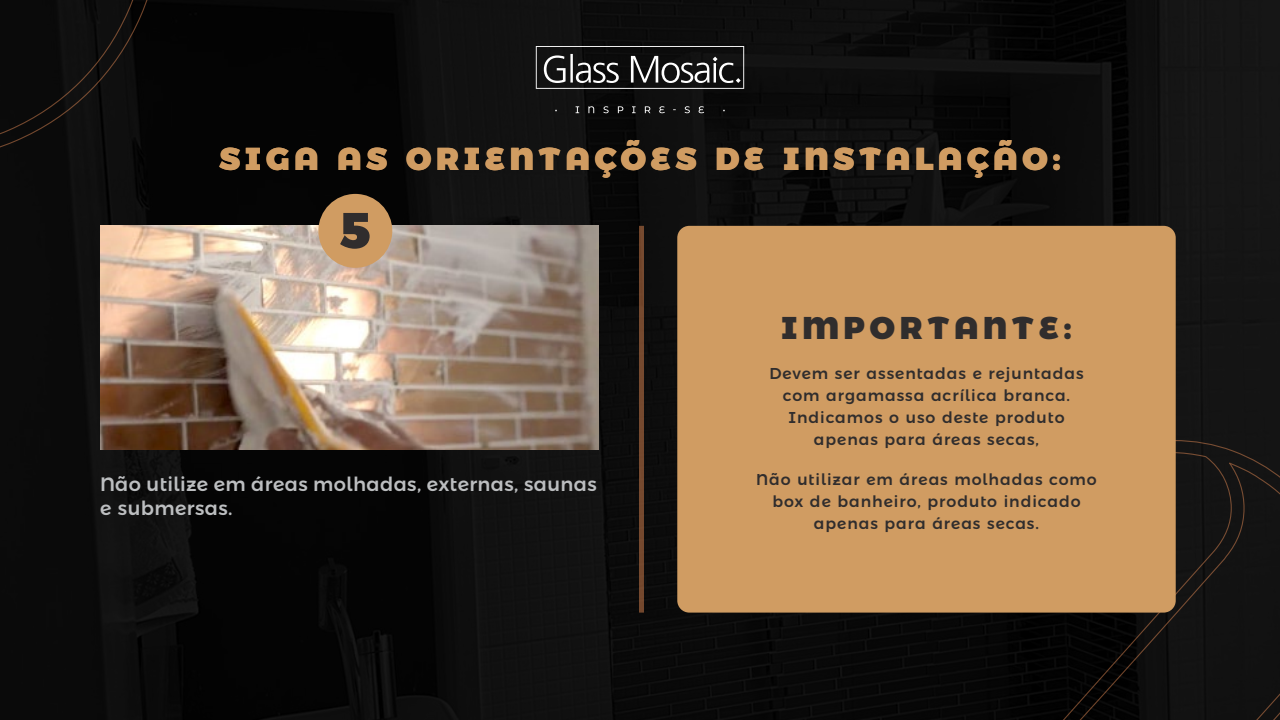
<style>
.page{position:relative;width:1280px;height:720px;background:#fff}
.page>*{position:absolute;margin:0;border:0;box-sizing:border-box;transform-origin:0 0}
.t1{font:900 50.3px "Montserrat Alternates";color:#302d2d}
.t2{font:900 31.7px "Montserrat Alternates";letter-spacing:.15em;color:#d09c62}
.t3{font:900 31.5px "Montserrat Alternates";letter-spacing:.15em;color:#302d2d}
.t4{font:500 19.5px/24.3px "Montserrat Alternates";letter-spacing:.02em;color:#bcbec0}
.t5{font:500 15.7px/22px "Montserrat Alternates";letter-spacing:.06em;color:#302d2d;text-align:center}
</style>
<div class="page">
<img style="left:0;top:0;width:1280px;height:720px">
<svg style="left:993px;top:439px;width:287px;height:281px;background:#0f0e0e"></svg>
<div style="left:639px;top:226px;width:5px;height:387px;background:#75492f"></div>
<img style="left:100px;top:226px;width:499px;height:224px">
<div style="left:318px;top:194px;width:74px;height:74px;background:#d09c62;border-radius:50%"></div>
<div style="left:0;top:0;width:161px;height:161px;background:#0a0a0a"></div>
<svg style="left:536px;top:46px;width:208px;height:67px;background:#2f2f2f"></svg>
<div style="left:677px;top:226px;width:499px;height:387px;background:#d09c62;border-radius:12px"></div>
<h2 class="t2" style="left:219px;top:132px;width:843px">SIGA AS ORIENTAÇÕES DE INSTALAÇÃO:</h2>
<h1 class="t1" style="left:340px;top:188px;width:32px">5</h1>
<p class="t4" style="left:100px;top:470px;width:498px">Não utilize em áreas molhadas, externas, saunas e submersas.</p>
<h3 class="t3" style="left:781px;top:302px;width:292px">IMPORTANTE:</h3>
<p class="t5" style="left:769px;top:362px;width:316px">Devem ser assentadas e rejuntadas com argamassa acrílica branca.<br>Indicamos o uso deste produto apenas para áreas secas,</p>
<p class="t5" style="left:756px;top:468px;width:342px">Não utilizar em áreas molhadas como box de banheiro, produto indicado apenas para áreas secas.</p>
</div>
